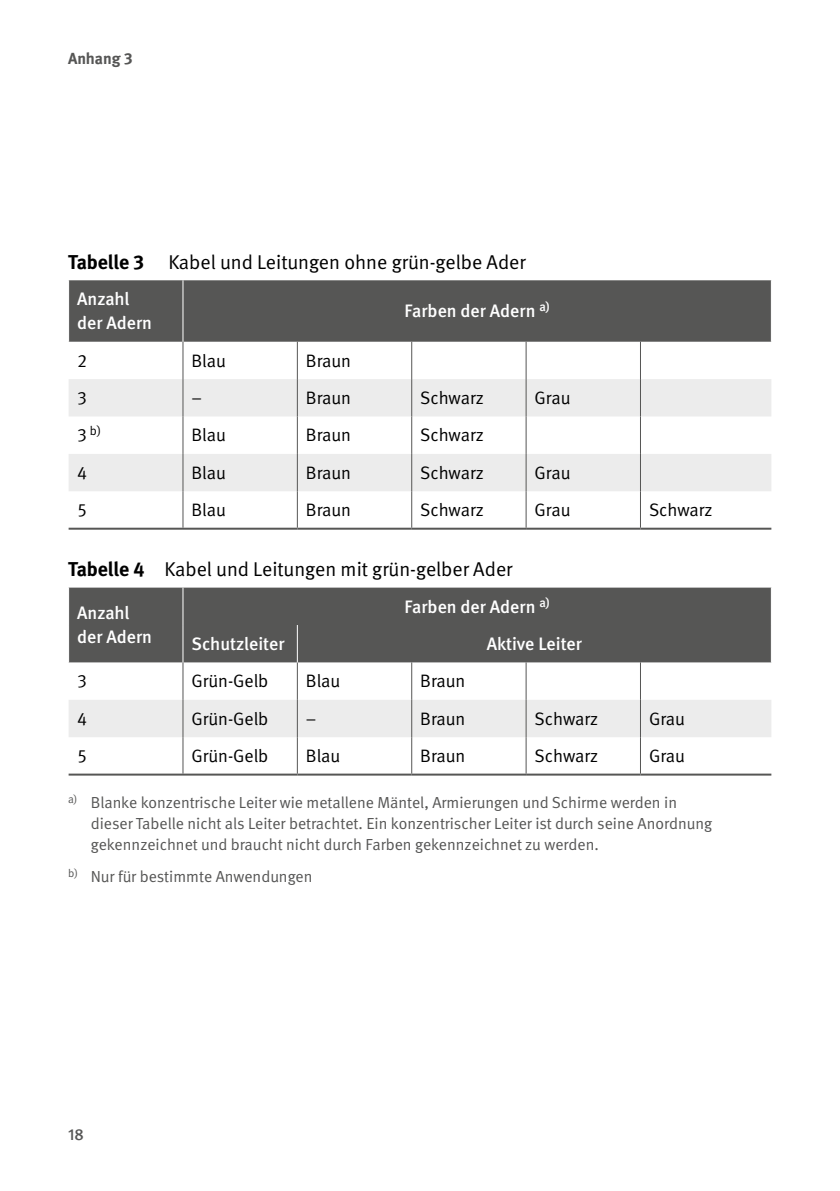
<style>
.page{position:relative;width:840px;height:1191px;background:#fff}
.page>*{position:absolute;margin:0;border:0;box-sizing:border-box;transform-origin:0 0}
.t1{font:20px "DGUV Meta";color:#000}
.t2{font:18px "DGUV Meta";color:#000}
.t3{font:500 18px/24px "DGUV Meta";color:#fff}
.t4{font:16px/21px "DGUV Meta";color:#565655}
.t5{font:700 16px "DGUV Meta";color:#565655}
.t6{font:500 16px "DGUV Meta";color:#565655}
.t7{font:12.6px "DGUV Meta";color:#000}
.s1{font-weight:700}
.s2{font-size:18px}
</style>
<div class="page">
<div style="left:69px;top:280px;width:701px;height:62px;background:#565655"></div>
<svg style="left:69px;top:379px;width:702px;height:112px;fill:#ececec"></svg>
<hr style="left:297px;top:491px;width:1px;height:37px;background:#565655">
<hr style="left:411px;top:491px;width:1px;height:37px;background:#565655">
<hr style="left:525px;top:491px;width:1px;height:37px;background:#565655">
<hr style="left:182px;top:342px;width:1px;height:37px;background:#565655">
<hr style="left:297px;top:342px;width:1px;height:37px;background:#565655">
<hr style="left:182px;top:379px;width:1px;height:37px;background:#565655">
<hr style="left:182px;top:416px;width:1px;height:38px;background:#565655">
<hr style="left:182px;top:454px;width:1px;height:37px;background:#565655">
<hr style="left:182px;top:491px;width:1px;height:37px;background:#565655">
<hr style="left:411px;top:342px;width:1px;height:37px;background:#565655">
<hr style="left:639px;top:342px;width:1px;height:37px;background:#565655">
<hr style="left:639px;top:379px;width:1px;height:37px;background:#565655">
<hr style="left:639px;top:416px;width:1px;height:38px;background:#565655">
<hr style="left:639px;top:454px;width:1px;height:37px;background:#565655">
<hr style="left:639px;top:491px;width:1px;height:37px;background:#565655">
<hr style="left:525px;top:342px;width:1px;height:37px;background:#565655">
<hr style="left:297px;top:379px;width:1px;height:37px;background:#565655">
<hr style="left:411px;top:379px;width:1px;height:37px;background:#565655">
<hr style="left:182px;top:280px;width:1px;height:62px;background:#fff">
<hr style="left:525px;top:379px;width:1px;height:37px;background:#565655">
<hr style="left:297px;top:416px;width:1px;height:38px;background:#565655">
<hr style="left:411px;top:416px;width:1px;height:38px;background:#565655">
<hr style="left:525px;top:416px;width:1px;height:38px;background:#565655">
<hr style="left:297px;top:454px;width:1px;height:37px;background:#565655">
<hr style="left:411px;top:454px;width:1px;height:37px;background:#565655">
<hr style="left:525px;top:454px;width:1px;height:37px;background:#565655">
<hr style="left:69px;top:528px;width:114px;height:2px;background:#565655">
<hr style="left:183px;top:528px;width:114px;height:2px;background:#565655">
<hr style="left:297px;top:528px;width:114px;height:2px;background:#565655">
<hr style="left:411px;top:528px;width:115px;height:2px;background:#565655">
<hr style="left:526px;top:528px;width:114px;height:2px;background:#565655">
<hr style="left:640px;top:528px;width:131px;height:2px;background:#565655">
<div style="left:69px;top:587px;width:701px;height:75px;background:#565655"></div>
<div style="left:69px;top:700px;width:702px;height:37px;background:#ececec"></div>
<hr style="left:182px;top:662px;width:1px;height:38px;background:#565655">
<hr style="left:297px;top:662px;width:1px;height:38px;background:#565655">
<hr style="left:411px;top:662px;width:1px;height:38px;background:#565655">
<hr style="left:525px;top:662px;width:1px;height:38px;background:#565655">
<hr style="left:639px;top:662px;width:1px;height:38px;background:#565655">
<hr style="left:182px;top:700px;width:1px;height:37px;background:#565655">
<hr style="left:297px;top:700px;width:1px;height:37px;background:#565655">
<hr style="left:411px;top:700px;width:1px;height:37px;background:#565655">
<hr style="left:525px;top:700px;width:1px;height:37px;background:#565655">
<hr style="left:639px;top:700px;width:1px;height:37px;background:#565655">
<hr style="left:182px;top:737px;width:1px;height:36px;background:#565655">
<hr style="left:297px;top:737px;width:1px;height:36px;background:#565655">
<hr style="left:411px;top:737px;width:1px;height:36px;background:#565655">
<hr style="left:525px;top:737px;width:1px;height:36px;background:#565655">
<hr style="left:639px;top:737px;width:1px;height:36px;background:#565655">
<hr style="left:182px;top:587px;width:1px;height:38px;background:#fff">
<hr style="left:182px;top:625px;width:1px;height:37px;background:#fff">
<hr style="left:297px;top:625px;width:1px;height:37px;background:#fff">
<hr style="left:69px;top:773px;width:114px;height:2px;background:#565655">
<hr style="left:183px;top:773px;width:114px;height:2px;background:#565655">
<hr style="left:297px;top:773px;width:114px;height:2px;background:#565655">
<hr style="left:411px;top:773px;width:115px;height:2px;background:#565655">
<hr style="left:526px;top:773px;width:114px;height:2px;background:#565655">
<hr style="left:640px;top:773px;width:131px;height:2px;background:#565655">
<p class="t5" style="left:68px;top:49px;width:66px">Anhang 3</p>
<p class="t1" style="left:68px;top:250px;width:459px"><span class="s1">Tabelle 3</span> Kabel und Leitungen ohne grün-gelbe Ader</p>
<p class="t3" style="left:77px;top:287px;width:76px">Anzahl der Adern</p>
<p class="t3" style="left:404px;top:299px;width:146px">Farben der Adern <sup>a)</sup></p>
<p class="t2" style="left:77px;top:350px;width:12px">2</p>
<p class="t2" style="left:191px;top:350px;width:36px">Blau</p>
<p class="t2" style="left:306px;top:350px;width:47px">Braun</p>
<p class="t2" style="left:77px;top:387px;width:12px">3</p>
<p class="t2" style="left:191px;top:387px;width:12px">–</p>
<p class="t2" style="left:306px;top:387px;width:47px">Braun</p>
<p class="t2" style="left:420px;top:387px;width:65px">Schwarz</p>
<p class="t2" style="left:534px;top:387px;width:37px">Grau</p>
<p class="t7" style="left:77px;top:424px;width:25px"><span class="s2">3</span> b)</p>
<p class="t2" style="left:191px;top:425px;width:36px">Blau</p>
<p class="t2" style="left:306px;top:425px;width:47px">Braun</p>
<p class="t2" style="left:420px;top:425px;width:65px">Schwarz</p>
<p class="t2" style="left:77px;top:462px;width:12px">4</p>
<p class="t2" style="left:191px;top:462px;width:36px">Blau</p>
<p class="t2" style="left:306px;top:462px;width:47px">Braun</p>
<p class="t2" style="left:420px;top:462px;width:65px">Schwarz</p>
<p class="t2" style="left:534px;top:462px;width:37px">Grau</p>
<p class="t2" style="left:77px;top:499px;width:12px">5</p>
<p class="t2" style="left:191px;top:499px;width:36px">Blau</p>
<p class="t2" style="left:306px;top:499px;width:47px">Braun</p>
<p class="t2" style="left:420px;top:499px;width:65px">Schwarz</p>
<p class="t2" style="left:534px;top:499px;width:37px">Grau</p>
<p class="t2" style="left:648px;top:499px;width:65px">Schwarz</p>
<p class="t1" style="left:68px;top:558px;width:445px"><span class="s1">Tabelle 4</span> Kabel und Leitungen mit grün-gelber Ader</p>
<p class="t3" style="left:77px;top:601px;width:76px">Anzahl der Adern</p>
<p class="t3" style="left:404px;top:595px;width:146px">Farben der Adern <sup>a)</sup></p>
<p class="t3" style="left:191px;top:632px;width:94px">Schutzleiter</p>
<p class="t3" style="left:486px;top:632px;width:97px">Aktive Leiter</p>
<p class="t2" style="left:77px;top:670px;width:12px">3</p>
<p class="t2" style="left:191px;top:670px;width:78px">Grün-Gelb</p>
<p class="t2" style="left:306px;top:670px;width:36px">Blau</p>
<p class="t2" style="left:420px;top:670px;width:47px">Braun</p>
<p class="t2" style="left:77px;top:708px;width:12px">4</p>
<p class="t2" style="left:191px;top:708px;width:78px">Grün-Gelb</p>
<p class="t2" style="left:306px;top:708px;width:12px">–</p>
<p class="t2" style="left:420px;top:708px;width:47px">Braun</p>
<p class="t2" style="left:534px;top:708px;width:65px">Schwarz</p>
<p class="t2" style="left:648px;top:708px;width:37px">Grau</p>
<p class="t2" style="left:77px;top:745px;width:12px">5</p>
<p class="t2" style="left:191px;top:745px;width:78px">Grün-Gelb</p>
<p class="t2" style="left:306px;top:745px;width:36px">Blau</p>
<p class="t2" style="left:420px;top:745px;width:47px">Braun</p>
<p class="t2" style="left:534px;top:745px;width:65px">Schwarz</p>
<p class="t2" style="left:648px;top:745px;width:37px">Grau</p>
<p class="t4" style="left:91px;top:792px;width:622px;text-indent:-23px"><sup>a)</sup> Blanke konzentrische Leiter wie metallene Mäntel, Armierungen und Schirme werden in dieser Tabelle nicht als Leiter betrachtet. Ein konzentrischer Leiter ist durch seine Anordnung gekennzeichnet und braucht nicht durch Farben gekennzeichnet zu werden.</p>
<p class="t4" style="left:68px;top:866px;width:246px"><sup>b)</sup> Nur für bestimmte Anwendungen</p>
<p class="t6" style="left:68px;top:1124px;width:17px">18</p>
</div>
